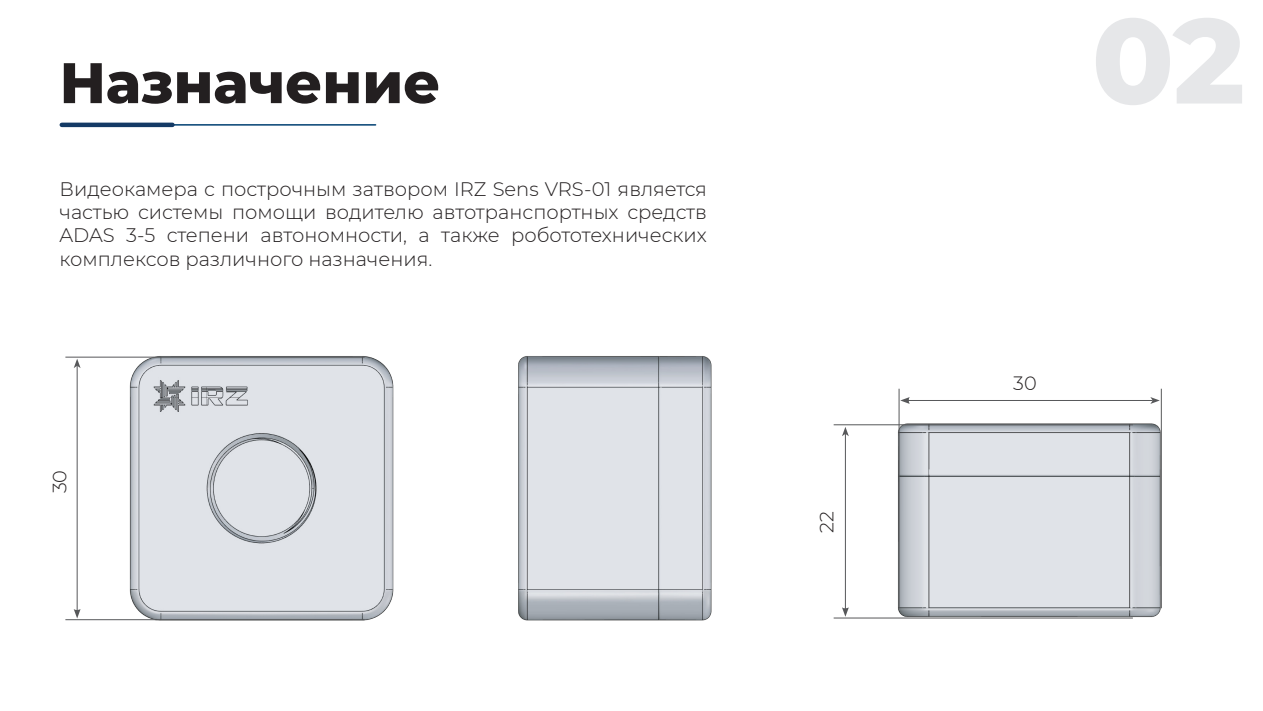
<style>
.page{position:relative;width:1263px;height:711px;background:#fff}
.page>*{position:absolute;margin:0;border:0;box-sizing:border-box;transform-origin:0 0}
.Страница{font:800 120px "Montserrat";color:#e6e7e9}
.Заголовок{font:800 57px "Montserrat";color:#231f20}
.Основной_текст{font:300 19.5px/23.4px "Montserrat";color:#231f20;text-align:justify}
.Основной_текст-2{font:300 19.2px "Montserrat";color:#231f20}
</style>
<div class="page">
<hr style="left:62px;top:124px;width:314px;height:1px;background:#004071">
<div style="left:62px;top:122px;width:110px;height:5px;background:#143a65"></div>
<img style="left:123px;top:356px;width:589px;height:265px">
<img style="left:891px;top:388px;width:271px;height:231px">
<hr style="left:65px;top:356px;width:300px;height:1px;background:#57585a">
<hr style="left:65px;top:619px;width:300px;height:1px;background:#57585a">
<hr style="left:77px;top:365px;width:1px;height:246px;background:#57585a">
<svg style="left:74px;top:359px;width:7px;height:9px"></svg>
<svg style="left:74px;top:608px;width:7px;height:10px"></svg>
<hr style="left:1161px;top:388px;width:1px;height:219px;background:#57585a">
<hr style="left:899px;top:388px;width:1px;height:219px;background:#57585a">
<hr style="left:907px;top:400px;width:246px;height:1px;background:#57585a">
<svg style="left:1150px;top:397px;width:10px;height:6px"></svg>
<svg style="left:900px;top:397px;width:10px;height:6px"></svg>
<hr style="left:834px;top:424px;width:299px;height:1px;background:#57585a">
<hr style="left:834px;top:617px;width:299px;height:1px;background:#57585a">
<hr style="left:845px;top:433px;width:1px;height:176px;background:#57585a">
<svg style="left:842px;top:427px;width:7px;height:9px"></svg>
<svg style="left:842px;top:607px;width:7px;height:9px"></svg>
<p class="Заголовок" style="left:60px;top:41px;width:382px">Назначение</p>
<p class="Основной_текст" style="left:60px;top:176px;width:649px">Видеокамера с построчным затвором IRZ Sens VRS-01 является частью системы помощи водителю автотранспортных средств ADAS 3-5 степени автономности, а также робототехнических комплексов различного назначения.</p>
<p class="Основной_текст-2" style="left:47px;top:493px;width:25px;rotate:-90deg">30</p>
<p class="Основной_текст-2" style="left:813px;top:532px;width:23px;rotate:-90deg">22</p>
<p class="Страница" style="left:1092px;top:-27px;width:155px">02</p>
<p class="Основной_текст-2" style="left:1013px;top:369px;width:25px">30</p>
</div>
